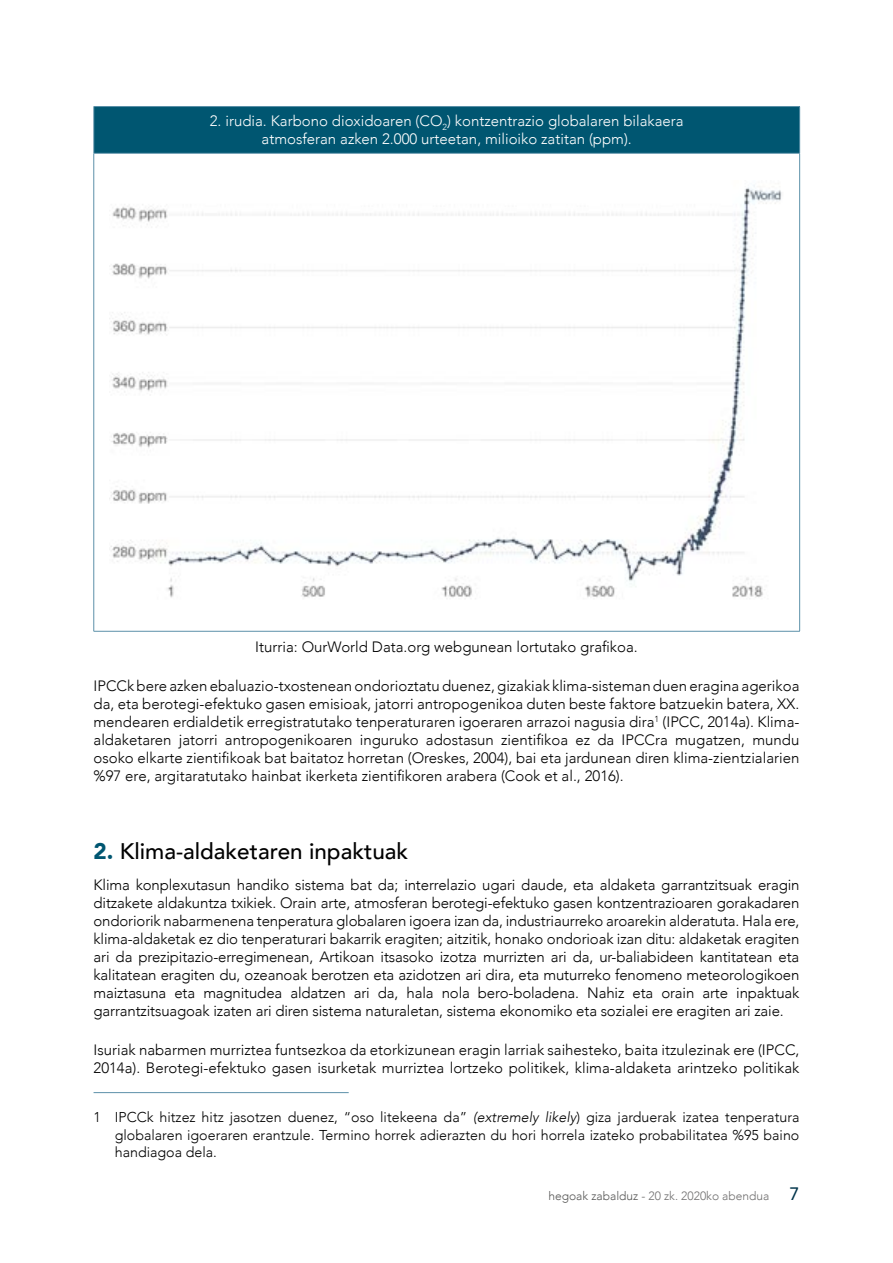
<style>
.page{position:relative;width:893px;height:1263px;background:#fff}
.page>*{position:absolute;margin:0;border:0;box-sizing:border-box;transform-origin:0 0}
.t1{font:500 22.5px "Avenir";color:#000}
.t2{font:300 15px/18px "Avenir";color:#000;text-align:justify}
.t3{font:300 15px/18px "Avenir";color:#fff;text-align:center}
.t4{font:300 14.25px/17.1px "Avenir";color:#000;text-align:justify}
.t5{font:300 12px "Avenir";color:#706f6f}
.s1{font-weight:900;color:#005671}
.s2{font-style:italic}
.s3{color:#575756}
.s4{font-weight:400;font-size:18px;color:#00344b}
</style>
<div class="page">
<div style="left:94px;top:107px;width:706px;height:46px;background:#005671"></div>
<hr style="left:94px;top:106px;width:706px;height:1px;background:#5c91a9">
<hr style="left:94px;top:107px;width:1px;height:46px;background:#5c91a9">
<hr style="left:799px;top:107px;width:1px;height:46px;background:#5c91a9">
<hr style="left:94px;top:153px;width:706px;height:1px;background:#5c91a9">
<hr style="left:94px;top:154px;width:1px;height:477px;background:#5c91a9">
<hr style="left:799px;top:154px;width:1px;height:477px;background:#5c91a9">
<hr style="left:94px;top:631px;width:706px;height:1px;background:#5c91a9">
<img style="left:109px;top:185px;width:673px;height:413px">
<hr style="left:94px;top:1092px;width:255px;height:1px;background:#5c91a9">
<p class="t3" style="left:210px;top:112px;width:475px">2. irudia. Karbono dioxidoaren (CO<sub>2</sub>) kontzentrazio globalaren bilakaera atmosferan azken 2.000 urteetan, milioiko zatitan (ppm).</p>
<p class="t2" style="left:255px;top:638px;width:384px">Iturria: OurWorld Data.org webgunean lortutako grafikoa.</p>
<p class="t2" style="left:93px;top:677px;width:707px">IPCCkbere azken ebaluazio-txosteneanondorioztatuduenez, gizakiak klima-sistemanduen eragina agerikoa da, eta berotegi-efektuko gasen emisioak, jatorri antropogenikoa duten beste faktore batzuekin batera, XX. mendearen erdialdetik erregistratutako tenperaturaren igoeraren arrazoi nagusia dira<sup>1</sup> (IPCC, 2014a). Klima&shy;aldaketaren jatorri antropogenikoaren inguruko adostasun zientifikoa ez da IPCCra mugatzen, mundu osoko elkarte zientifikoak bat baitatoz horretan (Oreskes, 2004), bai eta jardunean diren klima-zientzialarien %97 ere, argitaratutako hainbat ikerketa zientifikoren arabera (Cook et al., 2016).</p>
<h1 class="t1" style="left:94px;top:832px;width:316px"><span class="s1">2.</span> Klima-aldaketaren inpaktuak</h1>
<p class="t2" style="left:94px;top:876px;width:707px">Klima konplexutasun handiko sistema bat da; interrelazio ugari daude, eta aldaketa garrantzitsuak eragin ditzakete aldakuntza txikiek. Orain arte, atmosferan berotegi-efektuko gasen kontzentrazioaren gorakadaren ondoriorik nabarmenena tenperatura globalaren igoera izan da, industriaurreko aroarekin alderatuta. Hala ere, klima-aldaketak ez dio tenperaturari bakarrik eragiten; aitzitik, honako ondorioak izan ditu: aldaketak eragiten ari da prezipitazio-erregimenean, Artikoan itsasoko izotza murrizten ari da, ur-baliabideen kantitatean eta kalitatean eragiten du, ozeanoak berotzen eta azidotzen ari dira, eta muturreko fenomeno meteorologikoen maiztasuna eta magnitudea aldatzen ari da, hala nola bero-boladena. Nahiz eta orain arte inpaktuak garrantzitsuagoak izaten ari diren sistema naturaletan, sistema ekonomiko eta sozialei ere eragiten ari zaie.</p>
<p class="t2" style="left:94px;top:1041px;width:707px">Isuriak nabarmen murriztea funtsezkoa da etorkizunean eragin larriak saihesteko, baita itzulezinak ere (IPCC,<br>2014a). Berotegi-efektuko gasen isurketak murriztea lortzeko politikek, klima-aldaketa arintzeko politikak</p>
<p class="t4" style="left:115px;top:1109px;width:686px;text-indent:-21px">1 IPCCk hitzez hitz jasotzen duenez, “oso litekeena da” <span class="s2">(extremely likely</span>) giza jarduerak izatea tenperatura globalaren igoeraren erantzule. Termino horrek adierazten du hori horrela izateko probabilitatea %95 baino handiagoa dela.</p>
<p class="t5" style="left:548px;top:1189px;width:252px"><span class="s3">hegoak zabalduz</span> - 20 zk. 2020ko abendua <span class="s4">7</span></p>
</div>
